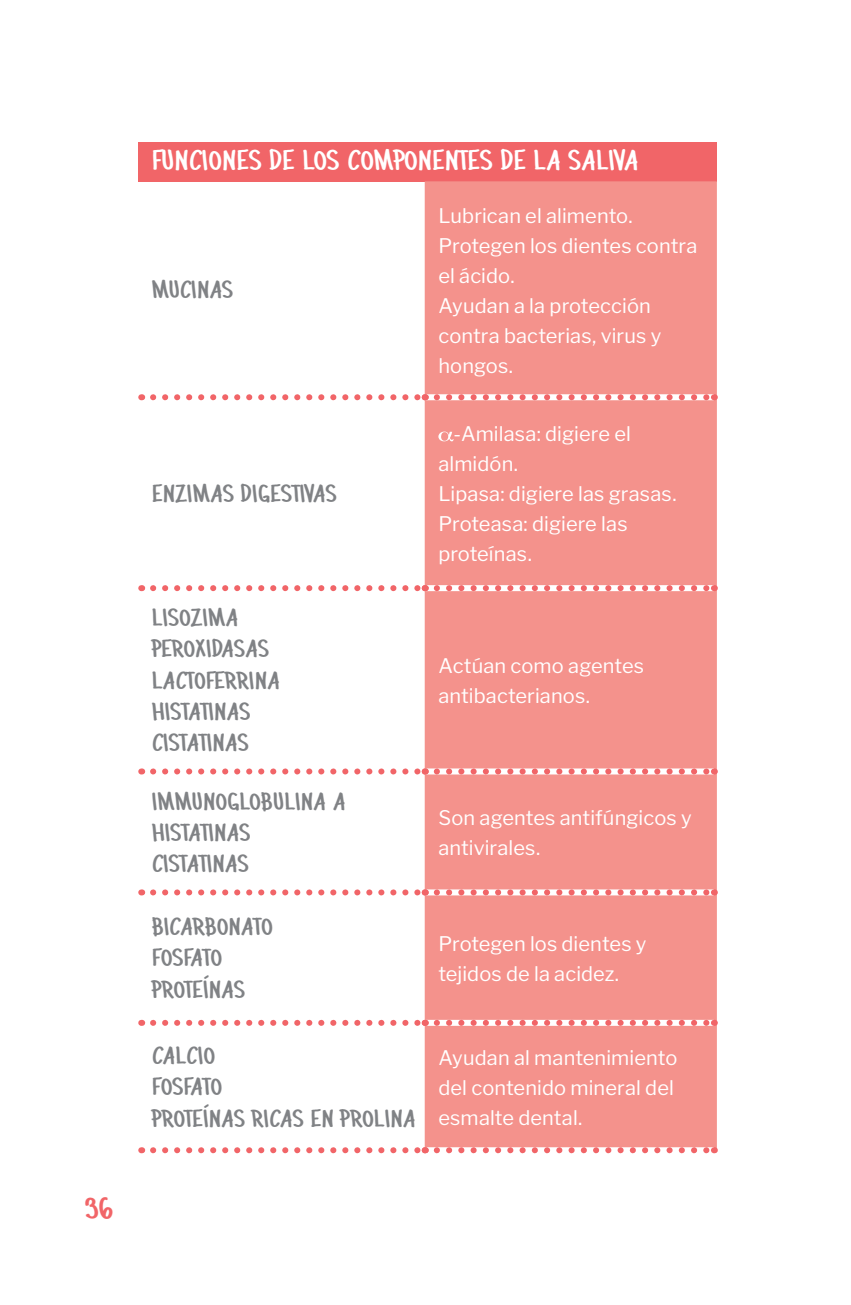
<style>
.page{position:relative;width:851px;height:1305px;background:#fff}
.page>*{position:absolute;margin:0;border:0;box-sizing:border-box;transform-origin:0 0}
.t1{font:32px "Art Club";color:#f16568}
.t2{font:30px "Art Club";letter-spacing:.01em;color:#fff}
.t3{font:26px/31.2px "Art Club";letter-spacing:.01em;color:#808285}
.t4{font:20px/30px "Libre Franklin";letter-spacing:.005em;color:#fff}
</style>
<div class="page">
<div style="left:138px;top:142px;width:578px;height:39px;background:#f16568"></div>
<div style="left:424px;top:181px;width:292px;height:969px;background:#f4928c"></div>
<svg style="left:142px;top:394px;width:11px;height:6px"></svg>
<svg style="left:142px;top:585px;width:11px;height:6px"></svg>
<svg style="left:142px;top:768px;width:11px;height:6px"></svg>
<svg style="left:142px;top:889px;width:11px;height:6px"></svg>
<svg style="left:425px;top:394px;width:288px;height:6px"></svg>
<svg style="left:425px;top:585px;width:288px;height:6px"></svg>
<svg style="left:425px;top:768px;width:288px;height:6px"></svg>
<svg style="left:425px;top:889px;width:288px;height:6px"></svg>
<svg style="left:142px;top:1020px;width:11px;height:6px"></svg>
<svg style="left:142px;top:1147px;width:11px;height:6px"></svg>
<svg style="left:425px;top:1020px;width:288px;height:6px"></svg>
<svg style="left:425px;top:1147px;width:288px;height:6px"></svg>
<svg style="left:436px;top:394px;width:271px;height:6px"></svg>
<svg style="left:153px;top:394px;width:272px;height:6px"></svg>
<svg style="left:436px;top:585px;width:271px;height:6px"></svg>
<svg style="left:153px;top:585px;width:272px;height:6px"></svg>
<svg style="left:436px;top:768px;width:271px;height:6px"></svg>
<svg style="left:153px;top:768px;width:272px;height:6px"></svg>
<svg style="left:436px;top:889px;width:271px;height:6px"></svg>
<svg style="left:153px;top:889px;width:272px;height:6px"></svg>
<svg style="left:436px;top:1020px;width:271px;height:6px"></svg>
<svg style="left:153px;top:1020px;width:272px;height:6px"></svg>
<svg style="left:436px;top:1147px;width:271px;height:6px"></svg>
<svg style="left:153px;top:1147px;width:272px;height:6px"></svg>
<svg style="left:438px;top:432px;width:15px;height:9px"></svg>
<h1 class="t1" style="left:85px;top:1190px;width:29px">36</h1>
<h2 class="t2" style="left:152px;top:144px;width:488px">FUNCIONES DE LOS COMPONENTES DE LA SALIVA</h2>
<h3 class="t3" style="left:152px;top:276px;width:83px">MUCINAS</h3>
<h3 class="t3" style="left:152px;top:479px;width:186px">ENZIMAS DIGESTIVAS</h3>
<h3 class="t3" style="left:152px;top:604px;width:129px">LISOZIMA<br>PEROXIDASAS<br>LACTOFERRINA<br>HISTATINAS<br>CISTATINAS</h3>
<h3 class="t3" style="left:152px;top:787px;width:195px">IMMUNOGLOBULINA A<br>HISTATINAS<br>CISTATINAS</h3>
<h3 class="t3" style="left:152px;top:913px;width:122px">BICARBONATO<br>FOSFATO<br>PROTEÍNAS</h3>
<p class="t4" style="left:438px;top:199px;width:260px">Lubrican el alimento.<br>Protegen los dientes contra el ácido.<br>Ayudan a la protección contra bacterias, virus y hongos.</p>
<p class="t4" style="left:438px;top:417px;width:239px;text-indent:15px">-Amilasa: digiere el almidón.<br>Lipasa: digiere las grasas.<br>Proteasa: digiere las proteínas.</p>
<p class="t4" style="left:438px;top:649px;width:207px">Actúan como agentes antibacterianos.</p>
<p class="t4" style="left:438px;top:801px;width:255px">Son agentes antifúngicos y antivirales.</p>
<p class="t4" style="left:438px;top:927px;width:209px">Protegen los dientes y tejidos de la acidez.</p>
<h3 class="t3" style="left:152px;top:1042px;width:265px">CALCIO<br>FOSFATO<br>PROTEÍNAS RICAS EN PROLINA</h3>
<p class="t4" style="left:438px;top:1041px;width:240px">Ayudan al mantenimiento del contenido mineral del esmalte dental.</p>
</div>
